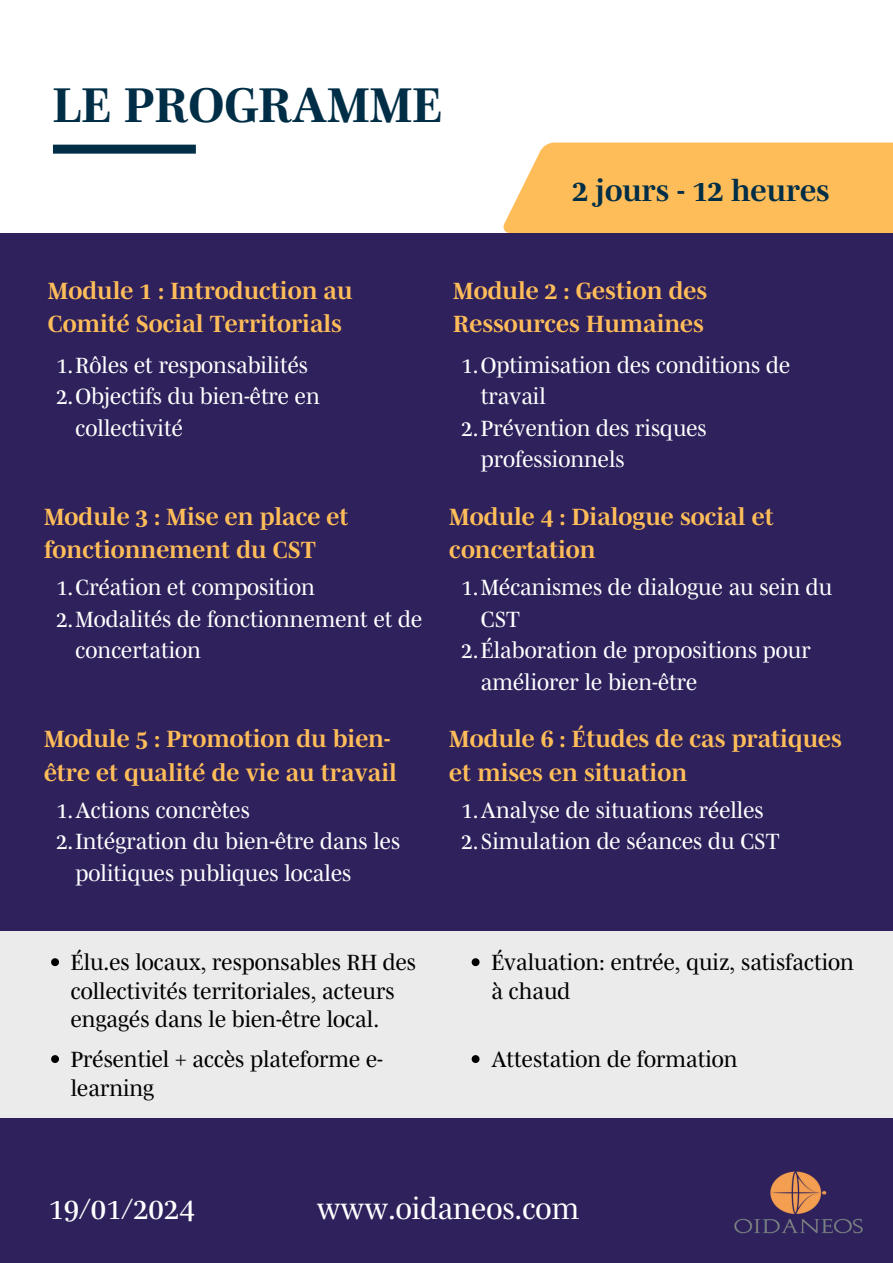
<style>
.page{position:relative;width:893px;height:1263px;background:#fff}
.page>*{position:absolute;margin:0;border:0;box-sizing:border-box;transform-origin:0 0}
.t1{font:700 49.8px "Mencken Pro";color:#002e46}
.t2{font:30px "Mencken Pro";color:#fff}
.t3{font:700 30px "Mencken Pro";color:#002e46}
.t4{font:700 24px/33.2px "Mencken Pro";color:#ffbd59}
.t5{font:22.5px/31.5px "Mencken Pro";color:#fff}
.t6{font:22.5px/28.7px "Mencken Pro";color:#000}
</style>
<div class="page">
<div style="left:0;top:233px;width:893px;height:1030px;background:#2e215c"></div>
<div style="left:0;top:931px;width:893px;height:186px;background:#ebebeb"></div>
<div style="left:53px;top:145px;width:143px;height:9px;background:#002e46"></div>
<div style="left:503px;top:143px;width:390px;height:90px;background:#ffbd59"></div>
<svg style="left:51px;top:958px;width:8px;height:8px"></svg>
<svg style="left:51px;top:1055px;width:8px;height:8px"></svg>
<svg style="left:471px;top:958px;width:8px;height:8px"></svg>
<svg style="left:471px;top:1055px;width:8px;height:8px"></svg>
<img style="left:734px;top:1171px;width:129px;height:63px">
<h1 class="t1" style="left:53px;top:67px;width:391px">LE PROGRAMME</h1>
<h2 class="t3" style="left:572px;top:168px;width:259px">2 jours - 12 heures</h2>
<p class="t4" style="left:48px;top:272px;width:306px">Module 1 : Introduction au<br>Comité Social Territorials</p>
<p class="t5" style="left:56px;top:347px;width:253px">1.Rôles et responsabilités</p>
<p class="t5" style="left:56px;top:379px;width:265px">2.Objectifs du bien-être en</p>
<p class="t5" style="left:76px;top:410px;width:109px">collectivité</p>
<p class="t4" style="left:44px;top:498px;width:306px">Module 3 : Mise en place et fonctionnement du CST</p>
<p class="t5" style="left:56px;top:570px;width:260px">1.Création et composition</p>
<p class="t5" style="left:56px;top:601px;width:368px">2.Modalités de fonctionnement et de</p>
<p class="t5" style="left:76px;top:633px;width:127px">concertation</p>
<p class="t4" style="left:44px;top:720px;width:354px">Module 5 : Promotion du bien&shy;être et qualité de vie au travail</p>
<p class="t5" style="left:56px;top:792px;width:195px">1.Actions concrètes</p>
<p class="t5" style="left:56px;top:824px;width:346px">2.Intégration du bien-être dans les</p>
<p class="t5" style="left:76px;top:855px;width:277px">politiques publiques locales</p>
<p class="t6" style="left:71px;top:946px;width:347px">Élu.es locaux, responsables RH des collectivités territoriales, acteurs engagés dans le bien-être local.</p>
<p class="t6" style="left:71px;top:1042px;width:314px">Présentiel + accès plateforme e&shy;learning</p>
<p class="t4" style="left:453px;top:272px;width:256px">Module 2 : Gestion des<br>Ressources Humaines</p>
<p class="t5" style="left:461px;top:347px;width:330px">1.Optimisation des conditions de</p>
<p class="t5" style="left:481px;top:379px;width:67px">travail</p>
<p class="t5" style="left:461px;top:410px;width:247px">2.Prévention des risques</p>
<p class="t5" style="left:481px;top:442px;width:145px">professionnels</p>
<p class="t4" style="left:449px;top:498px;width:326px">Module 4 : Dialogue social et concertation</p>
<p class="t5" style="left:461px;top:570px;width:372px">1.Mécanismes de dialogue au sein du</p>
<p class="t5" style="left:481px;top:601px;width:41px">CST</p>
<p class="t5" style="left:461px;top:633px;width:351px">2.Élaboration de propositions pour</p>
<p class="t5" style="left:481px;top:664px;width:218px">améliorer le bien-être</p>
<p class="t4" style="left:449px;top:720px;width:394px">Module 6 : Études de cas pratiques et mises en situation</p>
<p class="t5" style="left:461px;top:792px;width:320px">1.Analyse de situations réelles<br>2.Simulation de séances du CST</p>
<p class="t6" style="left:491px;top:946px;width:364px">Évaluation: entrée, quiz, satisfaction à chaud</p>
<p class="t6" style="left:491px;top:1042px;width:248px">Attestation de formation</p>
<h2 class="t2" style="left:48px;top:1186px;width:148px">19/01/2024</h2>
<h2 class="t2" style="left:317px;top:1186px;width:264px">www.oidaneos.com</h2>
</div>
